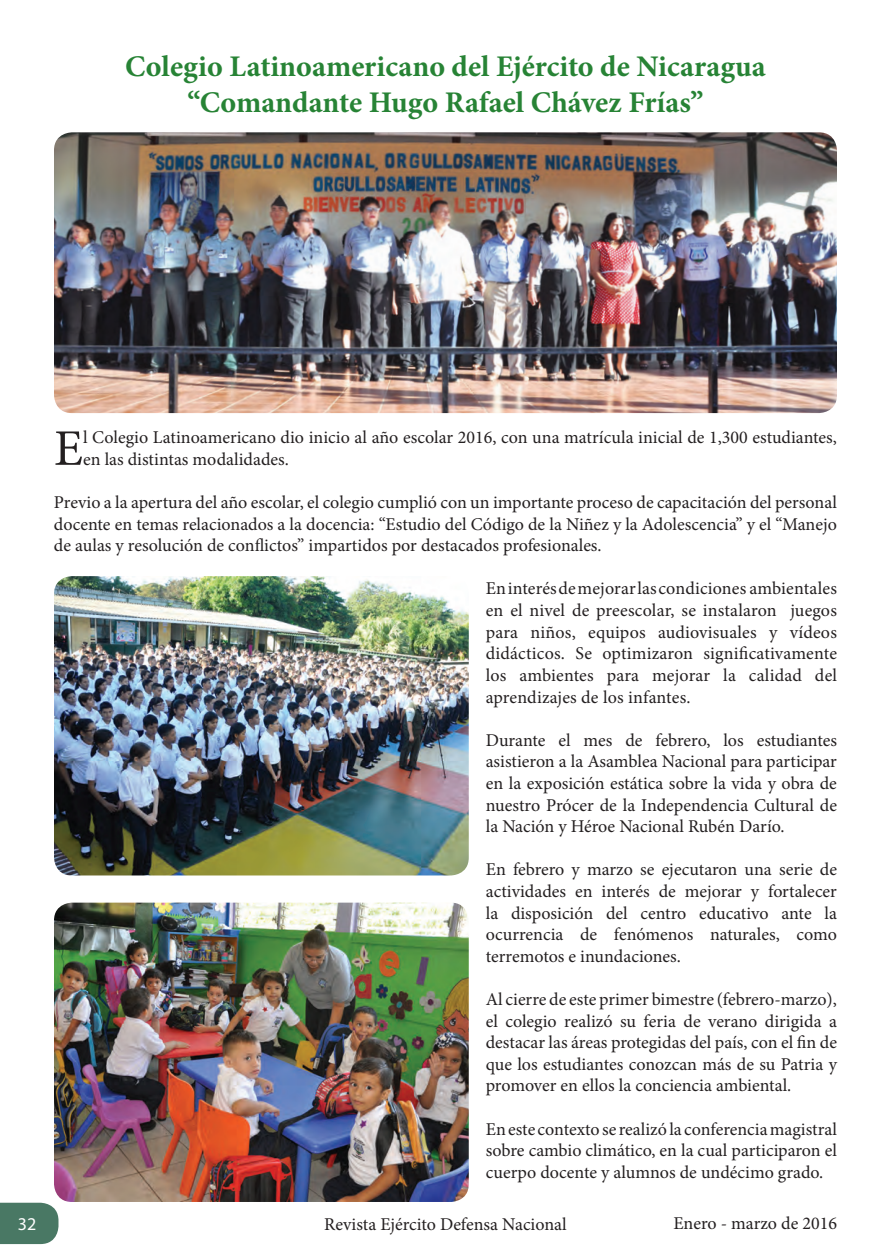
<style>
.page{position:relative;width:891px;height:1256px;background:#fff}
.page>*{position:absolute;margin:0;border:0;box-sizing:border-box;transform-origin:0 0}
.t1{font:51.3px "Minion Pro";color:#231f20}
.t2{font:700 30px/36px "Minion Pro";color:#278335;text-align:center}
.t3{font:18px/21.6px "Minion Pro";color:#231f20;text-align:justify}
.t4{font:18px "Myriad Pro";color:#fff}
</style>
<div class="page">
<svg style="left:0;top:1202px;width:58px;height:42px;background:#54806d"></svg>
<img style="left:54px;top:132px;width:783px;height:281px">
<img style="left:54px;top:576px;width:415px;height:299px">
<img style="left:54px;top:902px;width:415px;height:299px">
<h2 class="t2" style="left:125px;top:48px;width:642px">Colegio Latinoamericano del Ejército de Nicaragua “Comandante Hugo Rafael Chávez Frías”</h2>
<h1 class="t1" style="left:54px;top:414px;width:31px">E</h1>
<p class="t3" style="left:83px;top:427px;width:755px">l Colegio Latinoamericano dio inicio al año escolar 2016, con una matrícula inicial de 1,300 estudiantes, en las distintas modalidades.</p>
<p class="t3" style="left:54px;top:491px;width:784px">Previo a la apertura del año escolar, el colegio cumplió con un importante proceso de capacitación del personal docente en temas relacionados a la docencia: “Estudio del Código de la Niñez y la Adolescencia” y el “Manejo de aulas y resolución de conflictos” impartidos por destacados profesionales.</p>
<p class="t3" style="left:486px;top:578px;width:353px">En interés de mejorar las condiciones ambientales en el nivel de preescolar, se instalaron juegos para niños, equipos audiovisuales y vídeos didácticos. Se optimizaron significativamente los ambientes para mejorar la calidad del aprendizajes de los infantes.</p>
<p class="t3" style="left:486px;top:729px;width:353px">Durante el mes de febrero, los estudiantes asistieron a la Asamblea Nacional para participar en la exposición estática sobre la vida y obra de nuestro Prócer de la Independencia Cultural de la Nación y Héroe Nacional Rubén Darío.</p>
<p class="t3" style="left:486px;top:859px;width:353px">En febrero y marzo se ejecutaron una serie de actividades en interés de mejorar y fortalecer la disposición del centro educativo ante la ocurrencia de fenómenos naturales, como terremotos e inundaciones.</p>
<p class="t3" style="left:486px;top:988px;width:353px">Al cierre de este primer bimestre (febrero-marzo), el colegio realizó su feria de verano dirigida a destacar las áreas protegidas del país, con el fin de que los estudiantes conozcan más de su Patria y promover en ellos la conciencia ambiental.</p>
<p class="t3" style="left:486px;top:1118px;width:353px">En este contexto se realizó la conferencia magistral sobre cambio climático, en la cual participaron el cuerpo docente y alumnos de undécimo grado.</p>
<p class="t4" style="left:18px;top:1213px;width:20px">32</p>
<p class="t3" style="left:324px;top:1213px;width:244px">Revista Ejército Defensa Nacional</p>
<p class="t3" style="left:673px;top:1212px;width:165px">Enero - marzo de 2016</p>
</div>
